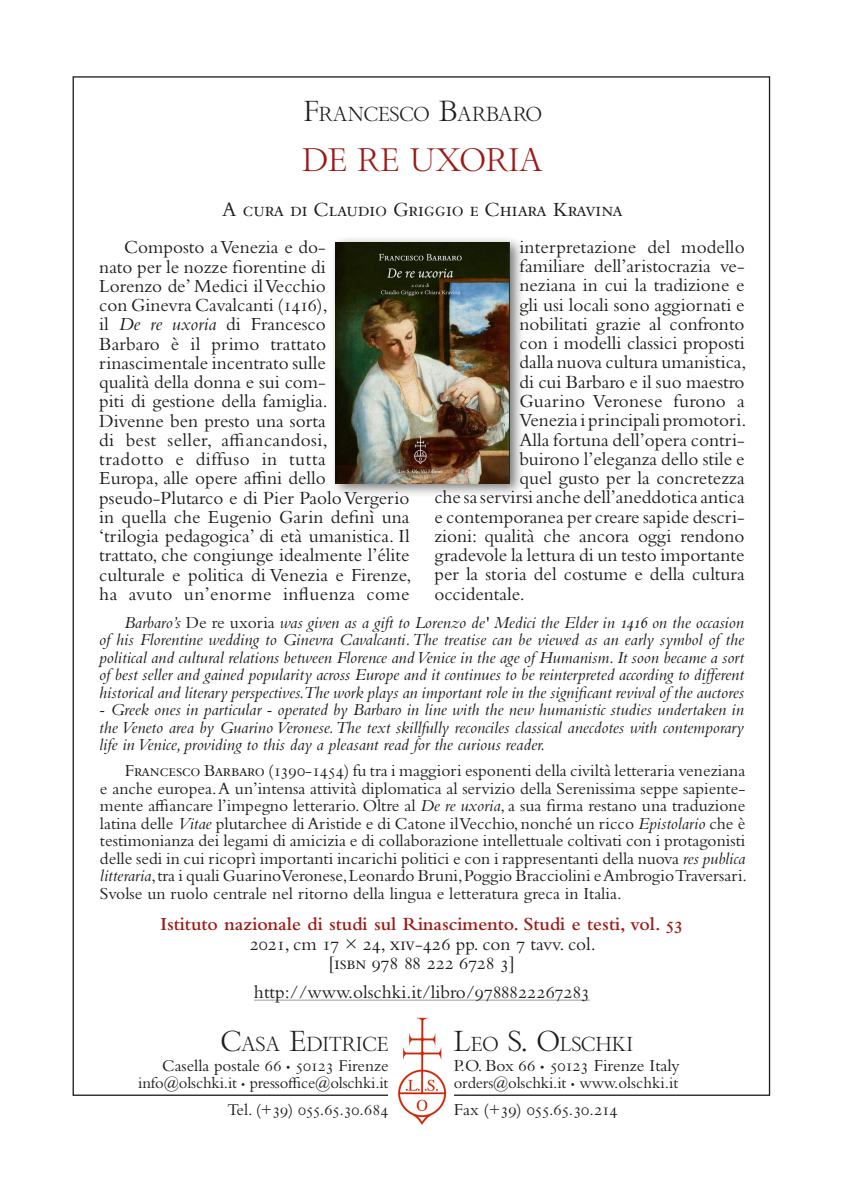
<style>
.page{position:relative;width:844px;height:1191px;background:#fff}
.page>*{position:absolute;margin:0;border:0;box-sizing:border-box;transform-origin:0 0}
._2_titolo{font:31.5px "Bembo Titling MT Std";color:#9b1a15}
._4_curatore{font:21px "Bembo Std";letter-spacing:-.02em;color:#1d1d1b}
._1_autore{font:19.6px "Bembo Titling MT Std";color:#1d1d1b}
._5_testo{font:19.25px/19.2px "Bembo Std";color:#1d1d1b}
._6_collana{font:600 19.25px "Bembo Std";color:#9b1a15}
._9_link_scheda_libro{font:19.25px "Bembo Std";color:#1d1d1b}
._7_dati{font:19.25px "Bembo Std";color:#1d1d1b}
._8_Prezzo_e_Isbn{font:19.25px "Bembo Std";color:#1d1d1b}
._5_3_Bio{font:17.5px/17.5px "Bembo Std";color:#1d1d1b;text-align:justify}
._5_2_testo_inglese{font:italic 17.5px/17.5px "Bembo Std";color:#1d1d1b;text-align:justify}
._5_3_Bio-2{font:17.5px "Bembo Std";letter-spacing:-.02em;color:#1d1d1b}
.t1{font:17.15px "Bembo Std";color:#1d1d1b}
.t2{font:17.15px "Bembo Std";letter-spacing:-.02em;color:#1d1d1b}
.t3{font:16.62px "Bembo Std";letter-spacing:-.01em;color:#1d1d1b}
.s1{font-size:28px}
.s2{font-style:italic}
.s3{font-style:normal}
.s4{font-size:11.9px}
.s5{font-size:11.38px}
.s6{font-size:12.25px}
</style>
<div class="page">
<img style="left:398px;top:1017px;width:48px;height:107px">
<hr style="left:254px;top:999px;width:335px;height:1px;background:#9d9d9d">
<div style="left:330px;top:235px;width:195px;height:262px;background:#1d1d1b;opacity:.6"></div>
<img style="left:336px;top:243px;width:173px;height:240px">
<p class="_1_autore" style="left:303px;top:102px;width:240px"><span class="s1">F</span>RANCESCO <span class="s1">B</span>ARBARO</p>
<p class="_2_titolo" style="left:302px;top:140px;width:242px">DE RE UXORIA</p>
<p class="_4_curatore" style="left:222px;top:197px;width:402px">A cura di Claudio Griggio e Chiara Kravina</p>
<p class="_5_testo" style="left:99px;top:237px;width:313px;text-indent:25px">Composto a Venezia e do-<br>nato per le nozze fiorentine di<br>Lorenzo de’ Medici il Vecchio<br>con Ginevra Cavalcanti (1416),<br>il <span class="s2">De re uxoria</span> di Francesco<br>Barbaro è il primo trattato rinascimentale incentrato sulle<br>qualità della donna e sui com-<br>piti di gestione della famiglia.<br>Divenne ben presto una sorta<br>di best seller, affiancandosi,<br>tradotto e diffuso in tutta<br>Europa, alle opere affini dello pseudo-Plutarco e di Pier Paolo Vergerio in quella che Eugenio Garin definì una ‘trilogia pedagogica’ di età umanistica. Il trattato, che congiunge idealmente l’élite culturale e politica di Venezia e Firenze, ha avuto un’enorme influenza come</p>
<p class="_5_testo" style="left:519px;top:237px;width:227px">interpretazione del modello</p>
<p class="_5_testo" style="left:519px;top:256px;width:227px">familiare dell’aristocrazia ve-</p>
<p class="_5_testo" style="left:519px;top:275px;width:226px">neziana in cui la tradizione e</p>
<p class="_5_testo" style="left:519px;top:295px;width:227px">gli usi locali sono aggiornati e</p>
<p class="_5_testo" style="left:519px;top:314px;width:227px">nobilitati grazie al confronto</p>
<p class="_5_testo" style="left:519px;top:333px;width:227px">con i modelli classici proposti</p>
<p class="_5_testo" style="left:519px;top:352px;width:228px">dalla nuova cultura umanistica,</p>
<p class="_5_testo" style="left:519px;top:372px;width:227px">di cui Barbaro e il suo maestro</p>
<p class="_5_testo" style="left:519px;top:391px;width:227px">Guarino Veronese furono a</p>
<p class="_5_testo" style="left:519px;top:410px;width:228px">Venezia i principali promotori.</p>
<p class="_5_testo" style="left:519px;top:429px;width:227px">Alla fortuna dell’opera contri-</p>
<p class="_5_testo" style="left:519px;top:449px;width:227px">buirono l’eleganza dello stile e</p>
<p class="_5_testo" style="left:519px;top:468px;width:226px">quel gusto per la concretezza</p>
<p class="_5_testo" style="left:434px;top:487px;width:312px">che sa servirsi anche dell’aneddotica antica</p>
<p class="_5_testo" style="left:434px;top:506px;width:312px">e contemporanea per creare sapide descri-</p>
<p class="_5_testo" style="left:434px;top:526px;width:312px">zioni: qualità che ancora oggi rendono</p>
<p class="_5_testo" style="left:434px;top:545px;width:312px">gradevole la lettura di un testo importante</p>
<p class="_5_testo" style="left:434px;top:564px;width:312px">per la storia del costume e della cultura</p>
<p class="_5_testo" style="left:434px;top:583px;width:92px">occidentale.</p>
<p class="_5_2_testo_inglese" style="left:99px;top:613px;width:646px;text-indent:25px">Barbaro’s <span class="s3">De re uxoria</span> was given as a gift to Lorenzo de' Medici the Elder in 1416 on the occasion of his Florentine wedding to Ginevra Cavalcanti. The treatise can be viewed as an early symbol of the political and cultural relations between Florence and Venice in the age of Humanism. It soon became a sort of best seller and gained popularity across Europe and it continues to be reinterpreted according to different historical and literary perspectives. The work plays an important role in the significant revival of the auctores</p>
<p class="_5_2_testo_inglese" style="left:99px;top:700px;width:646px">- Greek ones in particular - operated by Barbaro in line with the new humanistic studies undertaken in the Veneto area by Guarino Veronese. The text skillfully reconciles classical anecdotes with contemporary life in Venice, providing to this day a pleasant read for the curious reader.</p>
<p class="_5_3_Bio" style="left:100px;top:761px;width:648px;text-indent:25px">Francesco Barbaro (1390-1454) fu tra i maggiori esponenti della civiltà letteraria veneziana e anche europea. A un’intensa attività diplomatica al servizio della Serenissima seppe sapiente&shy;mente affiancare l’impegno letterario. Oltre al <span class="s2">De re uxoria</span>, a sua firma restano una traduzione latina delle <span class="s2">Vitae</span> plutarchee di Aristide e di Catone il Vecchio, nonché un ricco <span class="s2">Epistolario</span> che è testimonianza dei legami di amicizia e di collaborazione intellettuale coltivati con i protagonisti delle sedi in cui ricoprì importanti incarichi politici e con i rappresentanti della nuova <span class="s2">res publica litteraria</span>, tra i quali Guarino Veronese, Leonardo Bruni, Poggio Bracciolini e Ambrogio Traversari.<br>Svolse un ruolo centrale nel ritorno della lingua e letteratura greca in Italia.</p>
<p class="_6_collana" style="left:160px;top:913px;width:524px">Istituto nazionale di studi sul Rinascimento. Studi e testi, vol. 53</p>
<p class="_7_dati" style="left:250px;top:932px;width:347px">2021, cm 17 × 24, xiv-426 pp. con 7 tavv. col.</p>
<p class="_8_Prezzo_e_Isbn" style="left:328px;top:951px;width:188px">[isbn 978 88 222 6728 3]</p>
<p class="_9_link_scheda_libro" style="left:254px;top:981px;width:337px">http://www.olschki.it/libro/9788822267283</p>
<p class="_1_autore" style="left:221px;top:1031px;width:169px"><span class="s1">C</span>ASA <span class="s1">E</span>DITRICE</p>
<p class="t1" style="left:162px;top:1055px;width:228px">Casella postale 66 <span class="s4">•</span> 50123 Firenze</p>
<p class="t3" style="left:138px;top:1073px;width:251px">info@olschki.it <span class="s5">•</span> pressoffice@olschki.it</p>
<p class="t2" style="left:227px;top:1099px;width:162px">Tel. (+39) 055.65.30.684</p>
<p class="_1_autore" style="left:453px;top:1031px;width:181px"><span class="s1">L</span>EO <span class="s1">S. O</span>LSCHKI</p>
<p class="_5_3_Bio" style="left:453px;top:1056px;width:227px">P.O. Box 66 <span class="s6">•</span> 50123 Firenze Italy</p>
<p class="t3" style="left:453px;top:1073px;width:226px">orders@olschki.it <span class="s5">•</span> www.olschki.it</p>
<p class="_5_3_Bio-2" style="left:453px;top:1098px;width:165px">Fax (+39) 055.65.30.214</p>
</div>
